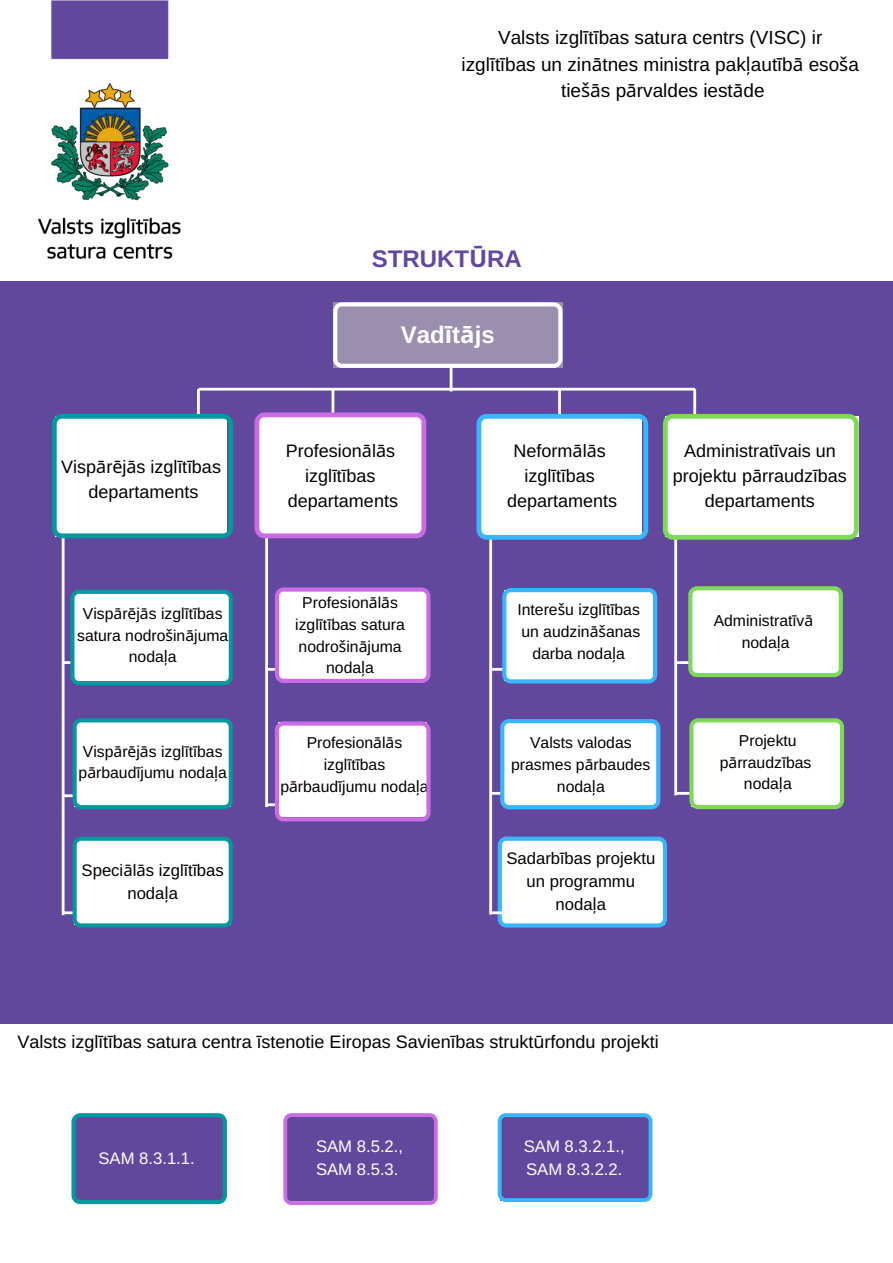
<style>
.page{position:relative;width:893px;height:1263px;background:#fff}
.page>*{position:absolute;margin:0;border:0;box-sizing:border-box;transform-origin:0 0}
.t1{font:700 24px "Arimo";color:#62489d}
.t2{font:700 24px "Arimo";color:#fff}
.t3{font:18.98px/26.5px "Arimo";color:#000;text-align:center}
.t4{font:18px/24.8px "Arimo";color:#000;text-align:center}
.t5{font:16.65px/23px "Arimo";color:#000;text-align:center}
.t6{font:16.65px/23px "Arimo";color:#fff}
.t7{font:15.75px/21.9px "Arimo";color:#000;text-align:center}
.s1{font-family:"Noto Sans"}
</style>
<div class="page">
<img style="left:38px;top:0;width:143px;height:259px">
<div style="left:0;top:281px;width:893px;height:743px;background:#62489d"></div>
<svg style="left:52px;top:302px;width:806px;height:625px"></svg>
<svg style="left:71px;top:1113px;width:156px;height:91px;background:#57559e"></svg>
<svg style="left:283px;top:1113px;width:155px;height:92px;background:#704ea7"></svg>
<svg style="left:498px;top:1113px;width:154px;height:89px;background:#5d56a9"></svg>
<p class="t3" style="left:461px;top:24px;width:399px">Valsts izgl<span class="s1">ī</span>t<span class="s1">ī</span>bas satura centrs (VISC) ir izgl<span class="s1">ī</span>t<span class="s1">ī</span>bas un zin<span class="s1">ā</span>tnes ministra pak<span class="s1">ļ</span>aut<span class="s1">ī</span>b<span class="s1">ā</span> eso<span class="s1">š</span>a tie<span class="s1">šā</span>s p<span class="s1">ā</span>rvaldes iest<span class="s1">ā</span>de</p>
<h1 class="t1" style="left:372px;top:245px;width:152px">STRUKT<span class="s1">Ū</span>RA</h1>
<p class="t4" style="left:61px;top:454px;width:161px">Visp<span class="s1">ā</span>r<span class="s1">ē</span>j<span class="s1">ā</span>s izgl<span class="s1">ī</span>t<span class="s1">ī</span>bas departaments</p>
<h1 class="t2" style="left:401px;top:321px;width:95px">Vad<span class="s1">ī</span>t<span class="s1">ā</span>js</h1>
<p class="t4" style="left:286px;top:439px;width:114px">Profesion<span class="s1">ā</span>l<span class="s1">ā</span>s izgl<span class="s1">ī</span>t<span class="s1">ī</span>bas departaments</p>
<p class="t4" style="left:673px;top:439px;width:175px">Administrat<span class="s1">ī</span>vais un projektu p<span class="s1">ā</span>rraudz<span class="s1">ī</span>bas departaments</p>
<p class="t4" style="left:507px;top:439px;width:112px">Neform<span class="s1">ā</span>l<span class="s1">ā</span>s izgl<span class="s1">ī</span>t<span class="s1">ī</span>bas departaments</p>
<p class="t7" style="left:77px;top:602px;width:153px">Visp<span class="s1">ā</span>r<span class="s1">ē</span>j<span class="s1">ā</span>s izgl<span class="s1">ī</span>t<span class="s1">ī</span>bas satura nodro<span class="s1">š</span>in<span class="s1">ā</span>juma noda<span class="s1">ļ</span>a</p>
<p class="t7" style="left:295px;top:591px;width:111px">Profesion<span class="s1">ā</span>l<span class="s1">ā</span>s izgl<span class="s1">ī</span>t<span class="s1">ī</span>bas satura nodro<span class="s1">š</span>in<span class="s1">ā</span>juma noda<span class="s1">ļ</span>a</p>
<p class="t7" style="left:79px;top:740px;width:150px;text-align:left">Visp<span class="s1">ā</span>r<span class="s1">ē</span>j<span class="s1">ā</span>s izgl<span class="s1">ī</span>t<span class="s1">ī</span>bas p<span class="s1">ā</span>rbaud<span class="s1">ī</span>jumu noda<span class="s1">ļ</span>a</p>
<p class="t5" style="left:82px;top:858px;width:144px">Speci<span class="s1">ā</span>l<span class="s1">ā</span>s izgl<span class="s1">ī</span>t<span class="s1">ī</span>bas noda<span class="s1">ļ</span>a</p>
<p class="t7" style="left:280px;top:732px;width:150px">Profesion<span class="s1">ā</span>l<span class="s1">ā</span>s izgl<span class="s1">ī</span>t<span class="s1">ī</span>bas p<span class="s1">ā</span>rbaud<span class="s1">ī</span>jumu noda<span class="s1">ļ</span>a</p>
<p class="t7" style="left:517px;top:599px;width:124px">Intere<span class="s1">š</span>u izgl<span class="s1">ī</span>t<span class="s1">ī</span>bas un audzin<span class="s1">āš</span>anas darba noda<span class="s1">ļ</span>a</p>
<p class="t7" style="left:511px;top:732px;width:141px">Valsts valodas prasmes p<span class="s1">ā</span>rbaudes noda<span class="s1">ļ</span>a</p>
<p class="t5" style="left:506px;top:847px;width:150px">Sadarb<span class="s1">ī</span>bas projektu un programmu noda<span class="s1">ļ</span>a</p>
<p class="t4" style="left:17px;top:1029px;width:643px">Valsts izgl<span class="s1">ī</span>t<span class="s1">ī</span>bas satura centra <span class="s1">ī</span>stenotie Eiropas Savien<span class="s1">ī</span>bas strukt<span class="s1">ū</span>rfondu projekti</p>
<p class="t6" style="left:98px;top:1147px;width:98px">SAM 8.3.1.1.</p>
<p class="t6" style="left:316px;top:1135px;width:89px">SAM 8.5.2.,<br>SAM 8.5.3.</p>
<p class="t6" style="left:524px;top:1135px;width:102px">SAM 8.3.2.1.,<br>SAM 8.3.2.2.</p>
<p class="t7" style="left:713px;top:610px;width:101px">Administrat<span class="s1">ī</span>v<span class="s1">ā </span>noda<span class="s1">ļ</span>a</p>
<p class="t7" style="left:720px;top:729px;width:93px">Projektu p<span class="s1">ā</span>rraudz<span class="s1">ī</span>bas noda<span class="s1">ļ</span>a</p>
</div>
